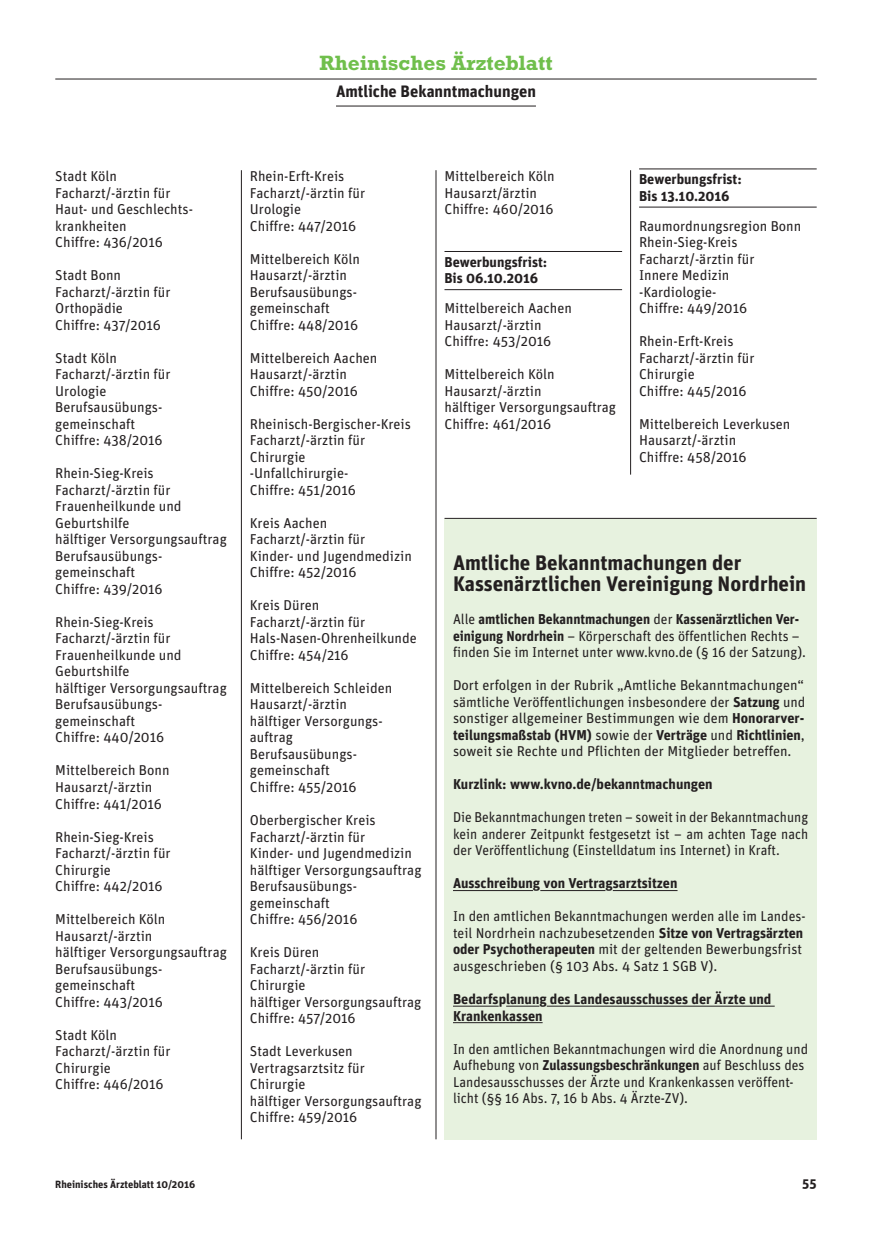
<style>
.page{position:relative;width:872px;height:1234px;background:#fff}
.page>*{position:absolute;margin:0;border:0;box-sizing:border-box;transform-origin:0 0}
.t1{font:700 21px/21px "Unit";color:#231f20}
.t2{font:700 21px "Rockwell";color:#70bf4c}
.t3{font:700 16.5px "Unit";color:#231f20}
.t4{font:14.25px/16.5px "Unit";color:#231f20}
.t5{font:14.25px/16.5px "Unit";color:#231f20;scale:.96 1}
.t6{font:700 14.25px/16.5px "Unit";color:#231f20}
.t7{font:14.25px/16.5px "Unit";color:#231f20;text-align:justify;scale:.95 1}
.t8{font:700 13.5px "Unit";color:#231f20}
.t9{font:700 10.5px "Unit";color:#231f20}
.s1{font-weight:700}
</style>
<div class="page">
<div style="left:444px;top:519px;width:372px;height:619px;background:#e7f2df"></div>
<hr style="left:453px;top:890px;width:80px;height:1px;background:#231f20">
<hr style="left:540px;top:890px;width:65px;height:1px;background:#231f20">
<hr style="left:613px;top:890px;width:64px;height:1px;background:#231f20">
<hr style="left:453px;top:1005px;width:46px;height:1px;background:#231f20">
<hr style="left:506px;top:1005px;width:33px;height:1px;background:#231f20">
<hr style="left:547px;top:1005px;width:227px;height:1px;background:#231f20">
<hr style="left:453px;top:1022px;width:89px;height:1px;background:#231f20">
<hr style="left:55px;top:79px;width:761px;height:1px;background:#231f20">
<hr style="left:336px;top:106px;width:200px;height:1px;background:#231f20">
<hr style="left:436px;top:170px;width:1px;height:968px;background:#231f20">
<hr style="left:639px;top:169px;width:177px;height:1px;background:#231f20">
<hr style="left:639px;top:207px;width:177px;height:1px;background:#231f20">
<hr style="left:630px;top:170px;width:1px;height:304px;background:#231f20">
<hr style="left:444px;top:251px;width:178px;height:1px;background:#231f20">
<hr style="left:444px;top:289px;width:178px;height:1px;background:#231f20">
<hr style="left:241px;top:170px;width:1px;height:968px;background:#231f20">
<hr style="left:444px;top:518px;width:372px;height:1px;background:#231f20">
<h1 class="t2" style="left:319px;top:56px;width:235px">Rheinisches Ärzteblatt</h1>
<p class="t3" style="left:336px;top:85px;width:201px">Amtliche Bekanntmachungen</p>
<p class="t4" style="left:55px;top:169px;width:139px">Stadt Köln<br>Facharzt/-ärztin für<br>Haut- und Geschlechts&shy;krankheiten<br>Chiffre: 436/2016</p>
<p class="t4" style="left:55px;top:268px;width:117px">Stadt Bonn<br>Facharzt/-ärztin für<br>Orthopädie<br>Chiffre: 437/2016</p>
<p class="t4" style="left:55px;top:351px;width:117px">Stadt Köln<br>Facharzt/-ärztin für<br>Urologie<br>Berufsausübungs&shy;gemeinschaft<br>Chiffre: 438/2016</p>
<p class="t4" style="left:55px;top:466px;width:173px">Rhein-Sieg-Kreis<br>Facharzt/-ärztin für<br>Frauenheilkunde und<br>Geburtshilfe<br>hälftiger Versorgungsauftrag<br>Berufsausübungs&shy;gemeinschaft<br>Chiffre: 439/2016</p>
<p class="t4" style="left:55px;top:615px;width:173px">Rhein-Sieg-Kreis<br>Facharzt/-ärztin für<br>Frauenheilkunde und<br>Geburtshilfe<br>hälftiger Versorgungsauftrag<br>Berufsausübungs&shy;gemeinschaft<br>Chiffre: 440/2016</p>
<p class="t4" style="left:55px;top:763px;width:116px">Mittelbereich Bonn<br>Hausarzt/-ärztin<br>Chiffre: 441/2016</p>
<p class="t4" style="left:55px;top:829px;width:117px">Rhein-Sieg-Kreis<br>Facharzt/-ärztin für<br>Chirurgie<br>Chiffre: 442/2016</p>
<p class="t4" style="left:55px;top:912px;width:173px">Mittelbereich Köln<br>Hausarzt/-ärztin<br>hälftiger Versorgungsauftrag<br>Berufsausübungs&shy;gemeinschaft<br>Chiffre: 443/2016</p>
<p class="t4" style="left:55px;top:1027px;width:117px">Stadt Köln<br>Facharzt/-ärztin für<br>Chirurgie<br>Chiffre: 446/2016</p>
<p class="t4" style="left:250px;top:169px;width:117px">Rhein-Erft-Kreis<br>Facharzt/-ärztin für<br>Urologie<br>Chiffre: 447/2016</p>
<p class="t4" style="left:250px;top:252px;width:112px">Mittelbereich Köln<br>Hausarzt/-ärztin<br>Berufsausübungs&shy;gemeinschaft<br>Chiffre: 448/2016</p>
<p class="t4" style="left:250px;top:351px;width:129px">Mittelbereich Aachen<br>Hausarzt/-ärztin<br>Chiffre: 450/2016</p>
<p class="t4" style="left:250px;top:417px;width:162px">Rheinisch-Bergischer-Kreis<br>Facharzt/-ärztin für<br>Chirurgie<br>-Unfallchirurgie-<br>Chiffre: 451/2016</p>
<p class="t4" style="left:250px;top:516px;width:164px">Kreis Aachen<br>Facharzt/-ärztin für<br>Kinder- und Jugendmedizin<br>Chiffre: 452/2016</p>
<p class="t4" style="left:250px;top:598px;width:168px">Kreis Düren<br>Facharzt/-ärztin für<br>Hals-Nasen-Ohrenheilkunde<br>Chiffre: 454/216</p>
<p class="t4" style="left:250px;top:681px;width:144px">Mittelbereich Schleiden<br>Hausarzt/-ärztin hälftiger Versorgungs&shy;auftrag<br>Berufsausübungs&shy;gemeinschaft<br>Chiffre: 455/2016</p>
<p class="t4" style="left:250px;top:813px;width:173px">Oberbergischer Kreis<br>Facharzt/-ärztin für<br>Kinder- und Jugendmedizin hälftiger Versorgungsauftrag<br>Berufsausübungs&shy;gemeinschaft<br>Chiffre: 456/2016</p>
<p class="t4" style="left:250px;top:945px;width:173px">Kreis Düren<br>Facharzt/-ärztin für<br>Chirurgie<br>hälftiger Versorgungsauftrag<br>Chiffre: 457/2016</p>
<p class="t4" style="left:250px;top:1044px;width:173px">Stadt Leverkusen<br>Vertragsarztsitz für<br>Chirurgie<br>hälftiger Versorgungsauftrag<br>Chiffre: 459/2016</p>
<p class="t4" style="left:444px;top:169px;width:112px">Mittelbereich Köln<br>Hausarzt/ärztin<br>Chiffre: 460/2016</p>
<p class="t6" style="left:444px;top:254px;width:104px">Bewerbungsfrist:<br>Bis 06.10.2016</p>
<p class="t4" style="left:444px;top:301px;width:129px">Mittelbereich Aachen<br>Hausarzt/-ärztin<br>Chiffre: 453/2016</p>
<p class="t4" style="left:444px;top:367px;width:173px">Mittelbereich Köln<br>Hausarzt/-ärztin<br>hälftiger Versorgungsauftrag<br>Chiffre: 461/2016</p>
<p class="t6" style="left:639px;top:172px;width:104px">Bewerbungsfrist:<br>Bis 13.10.2016</p>
<p class="t4" style="left:639px;top:219px;width:164px">Raumordnungsregion Bonn<br>Rhein-Sieg-Kreis<br>Facharzt/-ärztin für<br>Innere Medizin -Kardiologie-<br>Chiffre: 449/2016</p>
<p class="t4" style="left:639px;top:334px;width:117px">Rhein-Erft-Kreis<br>Facharzt/-ärztin für<br>Chirurgie<br>Chiffre: 445/2016</p>
<p class="t4" style="left:639px;top:417px;width:153px">Mittelbereich Leverkusen<br>Hausarzt/-ärztin<br>Chiffre: 458/2016</p>
<h1 class="t1" style="left:453px;top:553px;width:355px">Amtliche Bekanntmachungen der<br>Kassenärztlichen Vereinigung Nordrhein</h1>
<p class="t5" style="left:453px;top:612px;width:369px">Alle <span class="s1">amtlichen Bekanntmachungen</span> der <span class="s1">Kassenärztlichen Ver&shy;einigung Nordrhein</span> – Körperschaft des öffentlichen Rechts – finden Sie im Internet unter www.kvno.de (§ 16 der Satzung).</p>
<p class="t4" style="left:453px;top:678px;width:354px;text-align:justify">Dort erfolgen in der Rubrik „Amtliche Bekanntmachungen“ sämtliche Veröffentlichungen insbesondere der <span class="s1">Satzung</span> und sonstiger allgemeiner Bestimmungen wie dem <span class="s1">Honorarver&shy;teilungsmaßstab (HVM)</span> sowie der <span class="s1">Verträge</span> und <span class="s1">Richtlinien</span>, soweit sie Rechte und Pflichten der Mitglieder betreffen.</p>
<p class="t6" style="left:453px;top:776px;width:261px">Kurzlink: www.kvno.de/bekanntmachungen</p>
<p class="t7" style="left:453px;top:810px;width:375px">Die Bekanntmachungen treten – soweit in der Bekanntmachung kein anderer Zeitpunkt festgesetzt ist – am achten Tage nach der Veröffentlichung (Einstelldatum ins Internet) in Kraft.</p>
<p class="t6" style="left:453px;top:875px;width:226px">Ausschreibung von Vertragsarztsitzen</p>
<p class="t4" style="left:453px;top:909px;width:354px">In den amtlichen Bekanntmachungen werden alle im Landes&shy;teil Nordrhein nachzubesetzenden <span class="s1">Sitze von Vertragsärzten oder Psychotherapeuten</span> mit der geltenden Bewerbungsfrist ausgeschrieben (§ 103 Abs. 4 Satz 1 SGB V).</p>
<p class="t6" style="left:453px;top:991px;width:320px">Bedarfsplanung des Landesausschusses der Ärzte und<br>Krankenkassen</p>
<p class="t5" style="left:453px;top:1041px;width:371px">In den amtlichen Bekanntmachungen wird die Anordnung und Aufhebung von <span class="s1">Zulassungsbeschränkungen</span> auf Beschluss des Landesausschusses der Ärzte und Krankenkassen veröffent&shy;licht (§§ 16 Abs. 7, 16 b Abs. 4 Ärzte-ZV).</p>
<p class="t9" style="left:55px;top:1180px;width:141px">Rheinisches Ärzteblatt 10/2016</p>
<p class="t8" style="left:802px;top:1177px;width:16px">55</p>
</div>
